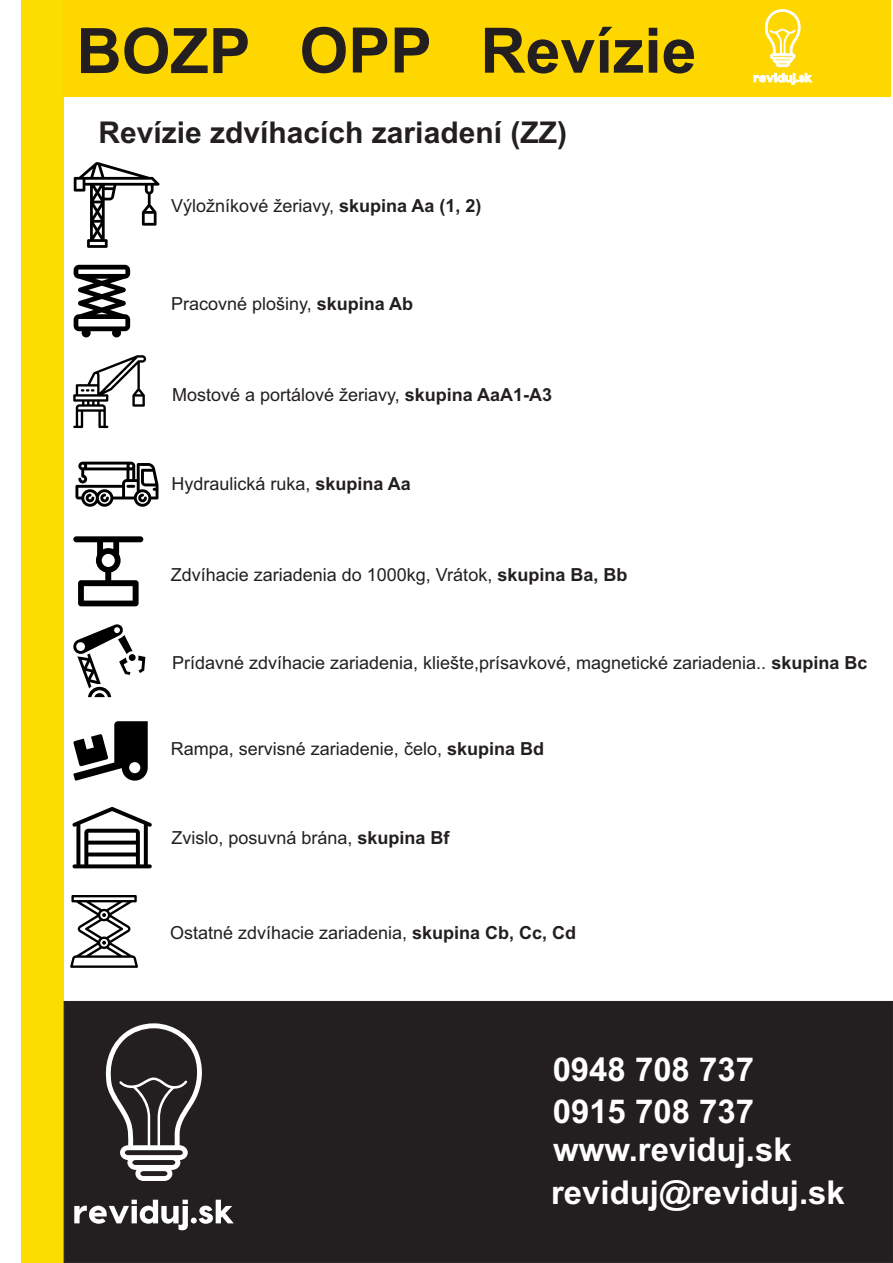
<style>
.page{position:relative;width:893px;height:1263px;background:#fff}
.page>*{position:absolute;margin:0;border:0;box-sizing:border-box;transform-origin:0 0}
.t1{font:700 62.7px "Arial";color:#231f20}
.t2{font:700 32.85px/41.1px "Arial";color:#fff}
.t3{font:700 30px "Arial";color:#231f20}
.t4{font:18px "Arial";color:#231f20}
.s1{font-weight:700}
</style>
<div class="page">
<div style="left:22px;top:0;width:42px;height:1263px;background:#fcdd00"></div>
<div style="left:64px;top:0;width:827px;height:96px;background:#ffd700"></div>
<div style="left:63px;top:1000px;width:830px;height:263px;background:#231f20"></div>
<svg style="left:104px;top:1023px;width:100px;height:158px"></svg>
<svg style="left:74px;top:1200px;width:160px;height:30px"></svg>
<svg style="left:765px;top:9px;width:36px;height:58px"></svg>
<svg style="left:753px;top:73px;width:59px;height:12px"></svg>
<svg style="left:74px;top:162px;width:86px;height:86px"></svg>
<svg style="left:74px;top:265px;width:56px;height:72px"></svg>
<svg style="left:73px;top:355px;width:73px;height:73px"></svg>
<svg style="left:75px;top:462px;width:83px;height:45px"></svg>
<svg style="left:73px;top:536px;width:70px;height:70px"></svg>
<svg style="left:73px;top:624px;width:72px;height:73px"></svg>
<svg style="left:73px;top:721px;width:75px;height:60px"></svg>
<svg style="left:72px;top:807px;width:80px;height:61px"></svg>
<svg style="left:70px;top:895px;width:68px;height:73px"></svg>
<h1 class="t1" style="left:76px;top:27px;width:622px">BOZP OPP Revízie</h1>
<h3 class="t3" style="left:98px;top:121px;width:470px">Revízie zdvíhacích zariadení (ZZ)</h3>
<p class="t4" style="left:171px;top:198px;width:312px">Výložníkové žeriavy, <span class="s1">skupina Aa (1, 2)</span></p>
<p class="t4" style="left:171px;top:296px;width:244px">Pracovné plošiny, <span class="s1">skupina Ab</span></p>
<p class="t4" style="left:172px;top:388px;width:382px">Mostové a portálové žeriavy, <span class="s1">skupina AaA1-A3</span></p>
<p class="t4" style="left:171px;top:477px;width:241px">Hydraulická ruka, <span class="s1">skupina Aa</span></p>
<p class="t4" style="left:171px;top:568px;width:458px">Zdvíhacie zariadenia do 1000kg, Vrátok, <span class="s1">skupina Ba, Bb</span></p>
<p class="t4" style="left:172px;top:656px;width:697px">Prídavné zdvíhacie zariadenia, kliešte,prísavkové, magnetické zariadenia.. <span class="s1">skupina Bc</span></p>
<p class="t4" style="left:171px;top:742px;width:375px">Rampa, servisné zariadenie, čelo, <span class="s1">skupina Bd</span></p>
<p class="t4" style="left:171px;top:831px;width:280px">Zvislo, posuvná brána, <span class="s1">skupina Bf</span></p>
<p class="t4" style="left:170px;top:926px;width:408px">Ostatné zdvíhacie zariadenia, <span class="s1">skupina Cb, Cc, Cd</span></p>
<h2 class="t2" style="left:553px;top:1052px;width:203px">0948 708 737<br>0915 708 737</h2>
<h2 class="t2" style="left:551px;top:1130px;width:295px;line-height:43px">www.reviduj.sk reviduj@reviduj.sk</h2>
</div>
